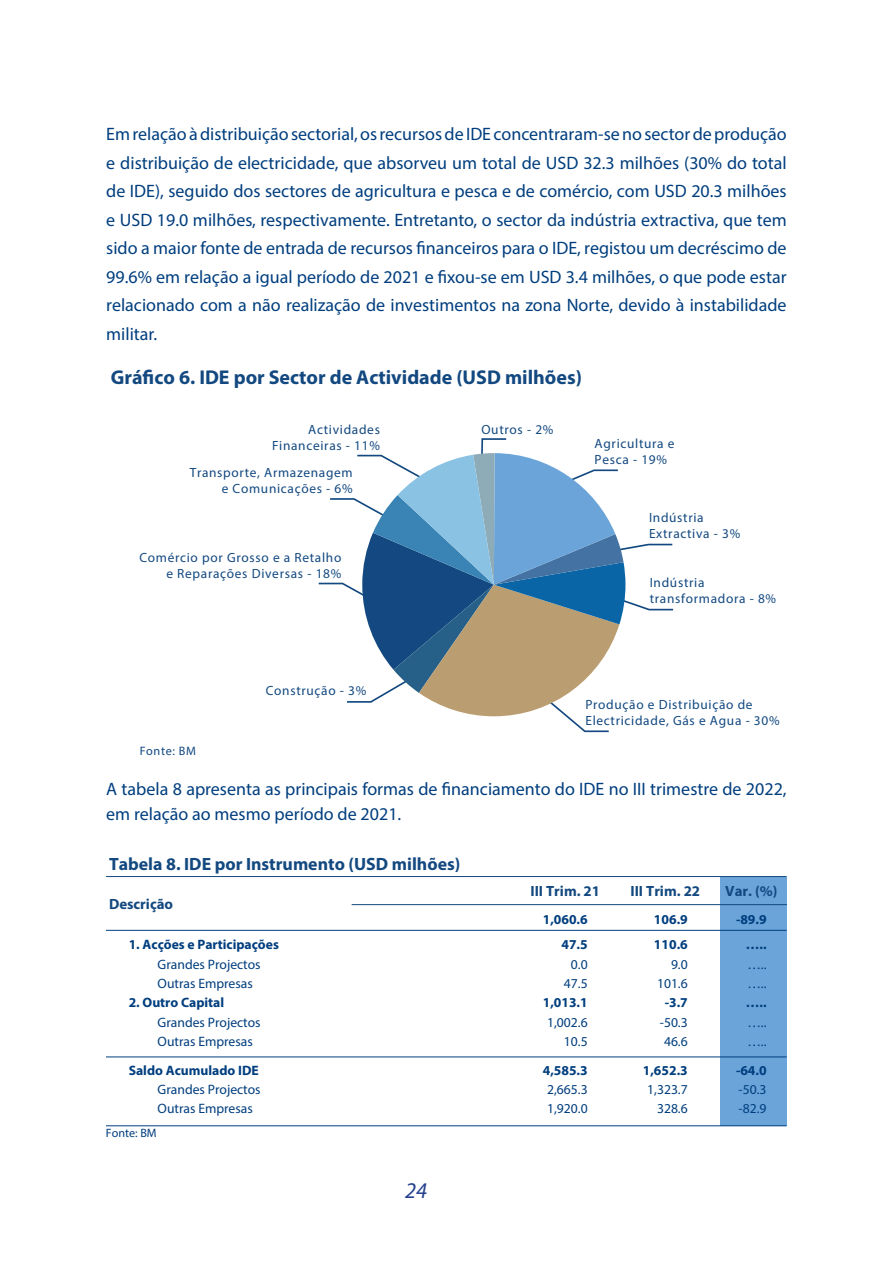
<style>
.page{position:relative;width:893px;height:1263px;background:#fff}
.page>*{position:absolute;margin:0;border:0;box-sizing:border-box;transform-origin:0 0}
.t1{font:italic 22.5px "Myriad Pro";color:#25408f}
.t2{font:700 19.95px "Myriad Pro";color:#134980}
.t3{font:18px/28.5px "Myriad Pro";color:#003e7e;text-align:justify}
.t4{font:700 17.85px "Myriad Pro";color:#134980}
.t5{font:700 14.85px "Myriad Pro";color:#134980}
.t6{font:13.65px/19.4px "Myriad Pro";color:#003e7e}
.t7{font:700 13.65px/25.5px "Myriad Pro";color:#003e7e;text-align:right}
.t8{font:13.35px/16px "Myriad Pro";letter-spacing:.05em;color:#134980}
.t9{font:12.3px "Myriad Pro";letter-spacing:.05em;color:#134980}
.t10{font:12.15px "Myriad Pro";color:#003e7e}
</style>
<div class="page">
<svg style="left:318px;top:438px;width:356px;height:295px"></svg>
<div style="left:720px;top:877px;width:67px;height:248px;background:#6aa4d9"></div>
<hr style="left:106px;top:930px;width:681px;height:1px;background:#003e7e">
<hr style="left:106px;top:1056px;width:681px;height:1px;background:#003e7e">
<hr style="left:106px;top:1125px;width:681px;height:1px;background:#003e7e">
<hr style="left:106px;top:876px;width:681px;height:1px;background:#134980">
<hr style="left:352px;top:904px;width:435px;height:1px;background:#134980">
<p class="t3" style="left:106px;top:120px;width:682px">Em relação à distribuição sectorial, os recursos de IDE concentraram-se no sector de produção e distribuição de electricidade, que absorveu um total de USD 32.3 milhões (30% do total de IDE), seguido dos sectores de agricultura e pesca e de comércio, com USD 20.3 milhões e USD 19.0 milhões, respectivamente. Entretanto, o sector da indústria extractiva, que tem sido a maior fonte de entrada de recursos financeiros para o IDE, registou um decréscimo de 99.6% em relação a igual período de 2021 e fixou-se em USD 3.4 milhões, o que pode estar relacionado com a não realização de investimentos na zona Norte, devido à instabilidade militar.</p>
<p class="t2" style="left:111px;top:364px;width:473px">Gráfico 6. IDE por Sector de Actividade (USD milhões)</p>
<p class="t8" style="left:272px;top:421px;width:109px;text-align:right">Actividades<br>Financeiras - 11%</p>
<p class="t8" style="left:190px;top:465px;width:165px;text-align:right">Transporte, Armazenagem e Comunicações - 6%</p>
<p class="t8" style="left:481px;top:421px;width:74px">Outros - 2%</p>
<p class="t8" style="left:139px;top:549px;width:203px;text-align:right">Comércio por Grosso e a Retalho e Reparações Diversas - 18%</p>
<p class="t8" style="left:595px;top:435px;width:82px">Agricultura e<br>Pesca - 19%</p>
<p class="t8" style="left:649px;top:509px;width:93px">Indústria<br>Extractiva - 3%</p>
<p class="t8" style="left:650px;top:575px;width:128px">Indústria transformadora - 8%</p>
<p class="t8" style="left:266px;top:682px;width:102px">Construção - 3%</p>
<p class="t9" style="left:140px;top:744px;width:58px">Fonte: BM</p>
<p class="t8" style="left:585px;top:696px;width:196px">Produção e Distribuição de<br>Electricidade, Gás e Agua - 30%</p>
<p class="t3" style="left:106px;top:776px;width:682px;line-height:25.5px">A tabela 8 apresenta as principais formas de financiamento do IDE no III trimestre de 2022, em relação ao mesmo período de 2021.</p>
<p class="t4" style="left:109px;top:852px;width:353px">Tabela 8. IDE por Instrumento (USD milhões)</p>
<p class="t5" style="left:109px;top:894px;width:66px">Descrição</p>
<p class="t7" style="left:129px;top:931px;width:152px">1. Acções e Participações</p>
<p class="t6" style="left:158px;top:954px;width:105px">Grandes Projectos<br>Outras Empresas</p>
<p class="t7" style="left:129px;top:990px;width:97px">2. Outro Capital</p>
<p class="t6" style="left:158px;top:1012px;width:105px">Grandes Projectos<br>Outras Empresas</p>
<p class="t7" style="left:129px;top:1057px;width:132px">Saldo Acumulado IDE</p>
<p class="t6" style="left:158px;top:1079px;width:105px">Grandes Projectos<br>Outras Empresas</p>
<p class="t10" style="left:106px;top:1125px;width:52px">Fonte: BM</p>
<p class="t1" style="left:405px;top:1177px;width:24px">24</p>
<p class="t5" style="left:530px;top:881px;width:71px">III Trim. 21</p>
<p class="t5" style="left:630px;top:881px;width:71px">III Trim. 22</p>
<p class="t5" style="left:725px;top:881px;width:54px">Var. (%)</p>
<p class="t7" style="left:543px;top:906px;width:46px">1,060.6<br>47.5</p>
<p class="t6" style="left:564px;top:954px;width:25px;text-align:center">0.0<br>47.5</p>
<p class="t7" style="left:543px;top:989px;width:46px">1,013.1</p>
<p class="t6" style="left:547px;top:1012px;width:42px;text-align:right">1,002.6<br>10.5</p>
<p class="t7" style="left:543px;top:1057px;width:46px">4,585.3</p>
<p class="t6" style="left:547px;top:1079px;width:42px">2,665.3<br>1,920.0</p>
<p class="t7" style="left:654px;top:906px;width:35px;text-align:left">106.9<br>110.6</p>
<p class="t6" style="left:657px;top:954px;width:32px;text-align:right">9.0<br>101.6</p>
<p class="t7" style="left:665px;top:989px;width:25px">-3.7</p>
<p class="t6" style="left:660px;top:1012px;width:29px;text-align:center">-50.3<br>46.6</p>
<p class="t7" style="left:643px;top:1057px;width:46px">1,652.3</p>
<p class="t6" style="left:647px;top:1079px;width:42px;text-align:right">1,323.7<br>328.6</p>
<p class="t7" style="left:736px;top:906px;width:32px">-89.9 …..</p>
<p class="t6" style="left:747px;top:954px;width:21px">….. …..</p>
<p class="t7" style="left:746px;top:989px;width:22px">…..</p>
<p class="t6" style="left:747px;top:1012px;width:21px">….. …..</p>
<p class="t7" style="left:736px;top:1057px;width:32px">-64.0</p>
<p class="t6" style="left:739px;top:1079px;width:29px">-50.3 -82.9</p>
</div>
